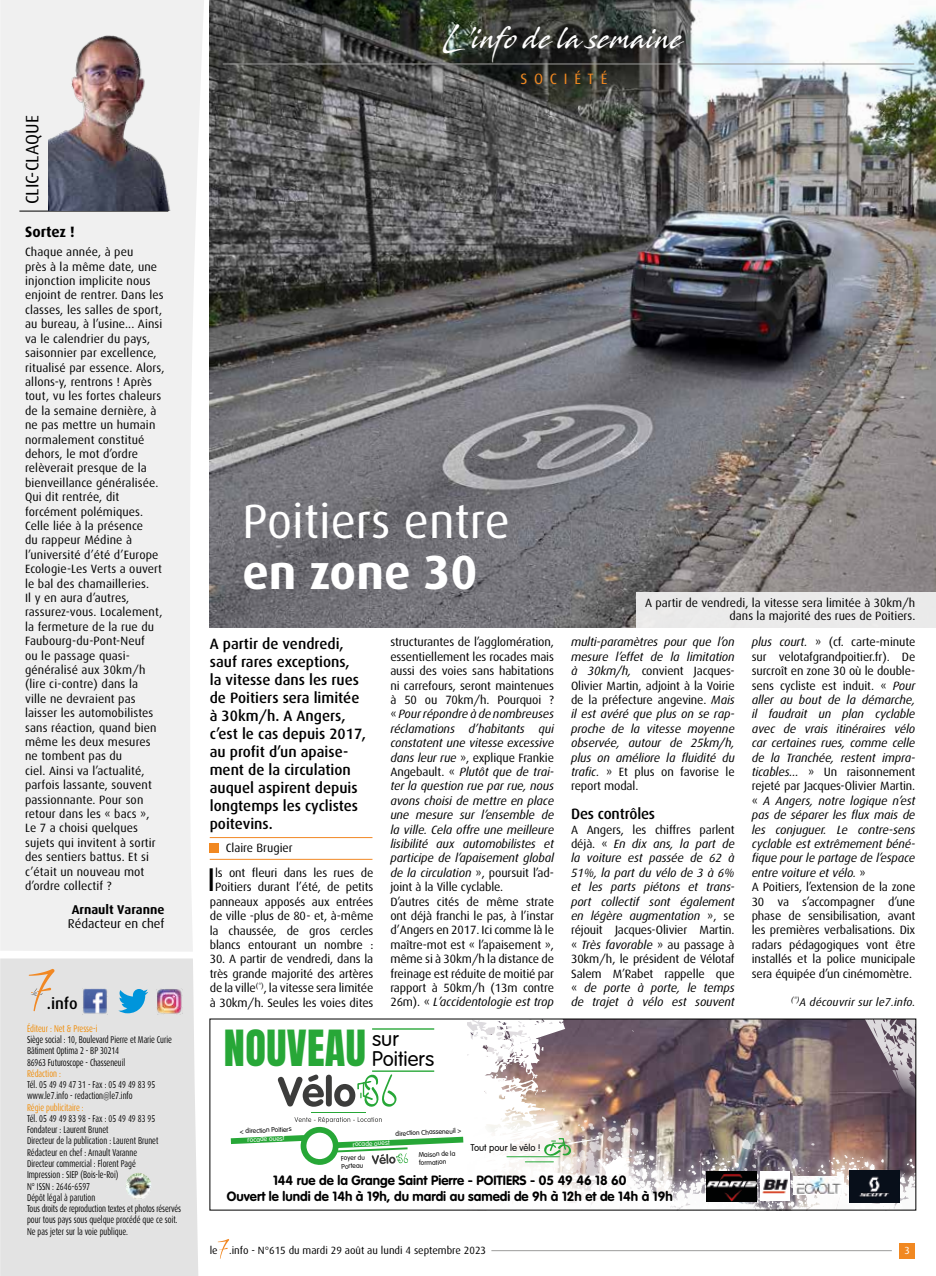
<style>
.page{position:relative;width:936px;height:1276px;background:#fff}
.page>*{position:absolute;margin:0;border:0;box-sizing:border-box;transform-origin:0 0}
.t1{font:48px "Dax";color:#fff}
.t2{font:700 48px "Dax";color:#fff}
.t3{font:42.3px "Anton";letter-spacing:.01em;color:#27a737}
.t4{font:33px "Dax";color:#000}
.t5{font:30px "Stingray";letter-spacing:.04em;color:#fff;scale:.74 1}
.t6{font:300 20.7px/19.4px "VAG Rounded Light S Si";color:#000}
.t7{font:18px "Dax";color:#000}
.t8{font:500 15.9px "Dax";color:#000}
.t9{font:500 15px/18px "Dax";color:#000}
.t10{font:700 15px "Dax";color:#000}
.t11{font:15px "Dax";letter-spacing:.45em;color:#f18821}
.t12{font:700 13.2px/15.9px "VAG Rounded Std";color:#000;text-align:center}
.t13{font:12.75px "Dax";color:#000}
.t14{font:700 12.75px "Dax";color:#000}
.t15{font:12px/14.4px "Dax";letter-spacing:-.005em;color:#000}
.t16{font:italic 12px/14.4px "Dax";letter-spacing:-.01em;color:#000;text-align:justify}
.t17{font:italic 11.25px "Dax";letter-spacing:.01em;color:#000}
.t18{font:10.5px "Dax";color:#000}
.t19{font:10.2px "Dax";color:#fff}
.t20{font:9.9px/11.2px "Dax";color:#000;scale:.74 1}
.t21{font:9.9px "Dax";color:#f18a00;scale:.74 1}
.t22{font:300 9.6px "VAG Rounded Light S Si";color:#000}
.t23{font:300 6.75px/8.1px "VAG Rounded Light S Si";color:#000}
.t24{font:300 6.75px "VAG Rounded Light S Si";color:#fff}
.s1{font-style:italic}
.s2{font-style:normal}
</style>
<div class="page">
<img style="left:210px;top:0;width:725px;height:627px">
<div style="left:0;top:958px;width:198px;height:318px;background:#e3e3e3"></div>
<svg style="left:118px;top:989px;width:30px;height:24px"></svg>
<img style="left:83px;top:989px;width:25px;height:25px">
<img style="left:157px;top:988px;width:25px;height:26px">
<svg style="left:29px;top:968px;width:26px;height:43px"></svg>
<div style="left:0;top:0;width:204px;height:951px;background:#f0f0f0"></div>
<hr style="left:19px;top:211px;width:149px;height:1px;background:#000">
<img style="left:49px;top:24px;width:127px;height:187px">
<img style="left:125px;top:1172px;width:26px;height:27px;border-radius:13px">
<div style="left:899px;top:1243px;width:15px;height:15px;background:#f18821"></div>
<hr style="left:491px;top:1250px;width:400px;height:1px;background:#9d9d9c">
<svg style="left:218px;top:1239px;width:11px;height:19px"></svg>
<hr style="left:210px;top:837px;width:162px;height:1px;background:#f18825">
<div style="left:210px;top:843px;width:9px;height:10px;background:#f18821"></div>
<hr style="left:210px;top:859px;width:162px;height:1px;background:#f18825">
<div style="left:636px;top:592px;width:299px;height:35px;background:#f0f0f0"></div>
<hr style="left:223px;top:64px;width:691px;height:1px;background:#9d9d9c">
<img style="left:230px;top:1021px;width:683px;height:187px">
<h3 class="t7" style="left:22px;top:204px;width:91px;rotate:-90deg">CLIC-CLAQUE</h3>
<p class="t10" style="left:25px;top:224px;width:51px">Sortez !</p>
<p class="t15" style="left:25px;top:245px;width:141px">Chaque année, à peu<br>près à la même date, une injonction implicite nous enjoint de rentrer. Dans les classes, les salles de sport, au bureau, à l’usine... Ainsi va le calendrier du pays, saisonnier par excellence, ritualisé par essence. Alors, allons-y, rentrons ! Après tout, vu les fortes chaleurs de la semaine dernière, à ne pas mettre un humain normalement constitué dehors, le mot d’ordre relèverait presque de la bienveillance généralisée.<br>Qui dit rentrée, dit forcément polémiques.<br>Celle liée à la présence<br>du rappeur Médine à l’université d’été d’Europe<br>Ecologie-Les Verts a ouvert le bal des chamailleries.<br>Il y en aura d’autres, rassurez-vous. Localement, la fermeture de la rue du<br>Faubourg-du-Pont-Neuf<br>ou le passage quasi&shy;généralisé aux 30km/h (lire ci-contre) dans la<br>ville ne devraient pas laisser les automobilistes sans réaction, quand bien même les deux mesures ne tombent pas du<br>ciel. Ainsi va l’actualité, parfois lassante, souvent passionnante. Pour son retour dans les « bacs »,<br>Le 7 a choisi quelques sujets qui invitent à sortir des sentiers battus. Et si c’était un nouveau mot d’ordre collectif ?</p>
<p class="t14" style="left:72px;top:902px;width:94px">Arnault Varanne</p>
<p class="t13" style="left:68px;top:917px;width:98px">Rédacteur en chef</p>
<h3 class="t8" style="left:47px;top:994px;width:32px">.info</h3>
<p class="t21" style="left:27px;top:1023px;width:97px">Éditeur : Net &amp; Presse-i</p>
<p class="t20" style="left:27px;top:1034px;width:197px">Siège social : 10, Boulevard Pierre et Marie Curie<br>Bâtiment Optima 2 - BP 30214<br>86963 Futuroscope - Chasseneuil</p>
<p class="t21" style="left:27px;top:1068px;width:47px">Rédaction :</p>
<p class="t20" style="left:27px;top:1079px;width:175px">Tél. 05 49 49 47 31 - Fax : 05 49 49 83 95 www.le7.info - redaction@le7.info</p>
<p class="t21" style="left:27px;top:1101px;width:78px">Régie publicitaire :</p>
<p class="t20" style="left:27px;top:1113px;width:209px">Tél. 05 49 49 83 98 - Fax : 05 49 49 83 95<br>Fondateur : Laurent Brunet<br>Directeur de la publication : Laurent Brunet Rédacteur en chef : Arnault Varanne<br>Directeur commercial : Florent Pagé<br>Impression : SIEP (Bois-le-Roi)<br>N° ISSN : 2646-6597<br>Dépôt légal à parution<br>Tous droits de reproduction textes et photos réservés pour tous pays sous quelque procédé que ce soit.<br>Ne pas jeter sur la voie publique.</p>
<h3 class="t5" style="left:444px;top:18px;width:324px">L’info de la semaine</h3>
<p class="t11" style="left:520px;top:71px;width:88px">SOCIÉTÉ</p>
<h1 class="t1" style="left:242px;top:494px;width:269px">Poitiers entre</h1>
<h1 class="t2" style="left:242px;top:545px;width:236px">en zone 30</h1>
<p class="t15" style="left:645px;top:596px;width:271px;line-height:13.5px;text-align:right">A partir de vendredi, la vitesse sera limitée à 30km/h dans la majorité des rues de Poitiers.</p>
<p class="t9" style="left:210px;top:634px;width:158px">A partir de vendredi, sauf rares exceptions,<br>la vitesse dans les rues de Poitiers sera limitée à 30km/h. A Angers, c’est le cas depuis 2017, au profit d’un apaise&shy;ment de la circulation auquel aspirent depuis longtemps les cyclistes poitevins.</p>
<p class="t15" style="left:226px;top:841px;width:69px">Claire Brugier</p>
<h3 class="t4" style="left:207px;top:861px;width:10px">I</h3>
<p class="t15" style="left:210px;top:865px;width:165px;text-align:center">ls ont fleuri dans les rues de<br>Poitiers durant l’été, de petits panneaux apposés aux entrées de ville -plus de 80- et, à-même la chaussée, de gros cercles blancs entourant un nombre :</p>
<p class="t15" style="left:210px;top:952px;width:165px;text-align:justify">30. A partir de vendredi, dans la très grande majorité des artères de la ville<sup>(*)</sup>, la vitesse sera limitée à 30km/h. Seules les voies dites</p>
<p class="t15" style="left:390px;top:635px;width:165px">structurantes de l’agglomération, essentiellement les rocades mais aussi des voies sans habitations ni carrefours, seront maintenues à 50 ou 70km/h. Pourquoi ? « <span class="s1">Pour répondre à de nombreuses réclamations d’habitants qui constatent une vitesse excessive dans leur rue</span> », explique Frankie<br>Angebault. « <span class="s1">Plutôt que de trai&shy;ter la question rue par rue, nous avons choisi de mettre en place une mesure sur l’ensemble de la ville. Cela offre une meilleure lisibilité aux automobilistes et participe de l’apaisement global de la circulation</span> », poursuit l’ad&shy;joint à la Ville cyclable.<br>D’autres cités de même strate ont déjà franchi le pas, à l’instar d’Angers en 2017. Ici comme là le maître-mot est « l’apaisement », même si à 30km/h la distance de freinage est réduite de moitié par rapport à 50km/h (13m contre<br>26m). « <span class="s1">L’accidentologie est trop</span></p>
<p class="t16" style="left:571px;top:635px;width:165px">multi-paramètres pour que l’on mesure l’effet de la limitation à 30km/h, <span class="s2">convient Jacques-Olivier Martin, adjoint à la Voirie de la préfecture angevine.</span> Mais il est avéré que plus on se rap&shy;proche de la vitesse moyenne observée, autour de 25km/h, plus on améliore la fluidité du trafic. <span class="s2">» Et plus on favorise le report modal.</span></p>
<p class="t9" style="left:571px;top:805px;width:86px">Des contrôles</p>
<p class="t16" style="left:571px;top:822px;width:165px"><span class="s2">A Angers, les chiffres parlent déjà. «</span> En dix ans, la part de la voiture est passée de 62 à 51%, la part du vélo de 3 à 6% et les parts piétons et trans&shy;port collectif sont également en légère augmentation <span class="s2">», se réjouit Jacques-Olivier Martin. «</span> Très favorable <span class="s2">» au passage à 30km/h, le président de Vélotaf Salem M’Rabet rappelle que «</span> de porte à porte, le temps de trajet à vélo est souvent</p>
<h2 class="t3" style="left:224px;top:1026px;width:143px">NOUVEAU</h2>
<h3 class="t6" style="left:372px;top:1029px;width:64px">sur<br>Poitiers</h3>
<p class="t15" style="left:751px;top:635px;width:165px"><span class="s1">plus court.</span> » (cf. carte-minute sur velotafgrandpoitier.fr). De surcroît en zone 30 où le double&shy;sens cycliste est induit. « <span class="s1">Pour aller au bout de la démarche, il faudrait un plan cyclable avec de vrais itinéraires vélo car certaines rues, comme celle de la Tranchée, restent impra&shy;ticables…</span> » Un raisonnement rejeté par Jacques-Olivier Martin. « <span class="s1">A Angers, notre logique n’est pas de séparer les flux mais de les conjuguer. Le contre-sens cyclable est extrêmement béné&shy;fique pour le partage de l’espace entre voiture et vélo.</span> »<br>A Poitiers, l’extension de la zone<br>30 va s’accompagner d’une phase de sensibilisation, avant les premières verbalisations. Dix radars pédagogiques vont être installés et la police municipale sera équipée d’un cinémomètre.</p>
<p class="t17" style="left:791px;top:996px;width:126px"><sup>(*)</sup>A découvrir sur le7.info.</p>
<p class="t23" style="left:240px;top:1127px;width:53px;rotate:-2deg">&lt; direction Poitiers</p>
<p class="t23" style="left:395px;top:1129px;width:67px;rotate:-2deg">direction Chasseneuil &gt;</p>
<p class="t24" style="left:247px;top:1135px;width:38px;rotate:-2deg">rocade ouest</p>
<p class="t24" style="left:352px;top:1140px;width:38px;rotate:-2deg">rocade ouest</p>
<p class="t23" style="left:341px;top:1154px;width:26px;rotate:-2deg">Foyer du<br>Porteau</p>
<p class="t23" style="left:418px;top:1150px;width:38px;rotate:-2deg">Maison de la formation</p>
<p class="t22" style="left:470px;top:1142px;width:72px">Tout pour le vélo !</p>
<p class="t12" style="left:227px;top:1173px;width:447px">144 rue de la Grange Saint Pierre - POITIERS - 05 49 46 18 60<br>Ouvert le lundi de 14h à 19h, du mardi au samedi de 9h à 12h et de 14h à 19h</p>
<p class="t18" style="left:210px;top:1244px;width:278px">le .info - N°615 du mardi 29 août au lundi 4 septembre 2023</p>
<p class="t19" style="left:904px;top:1245px;width:7px">3</p>
</div>
